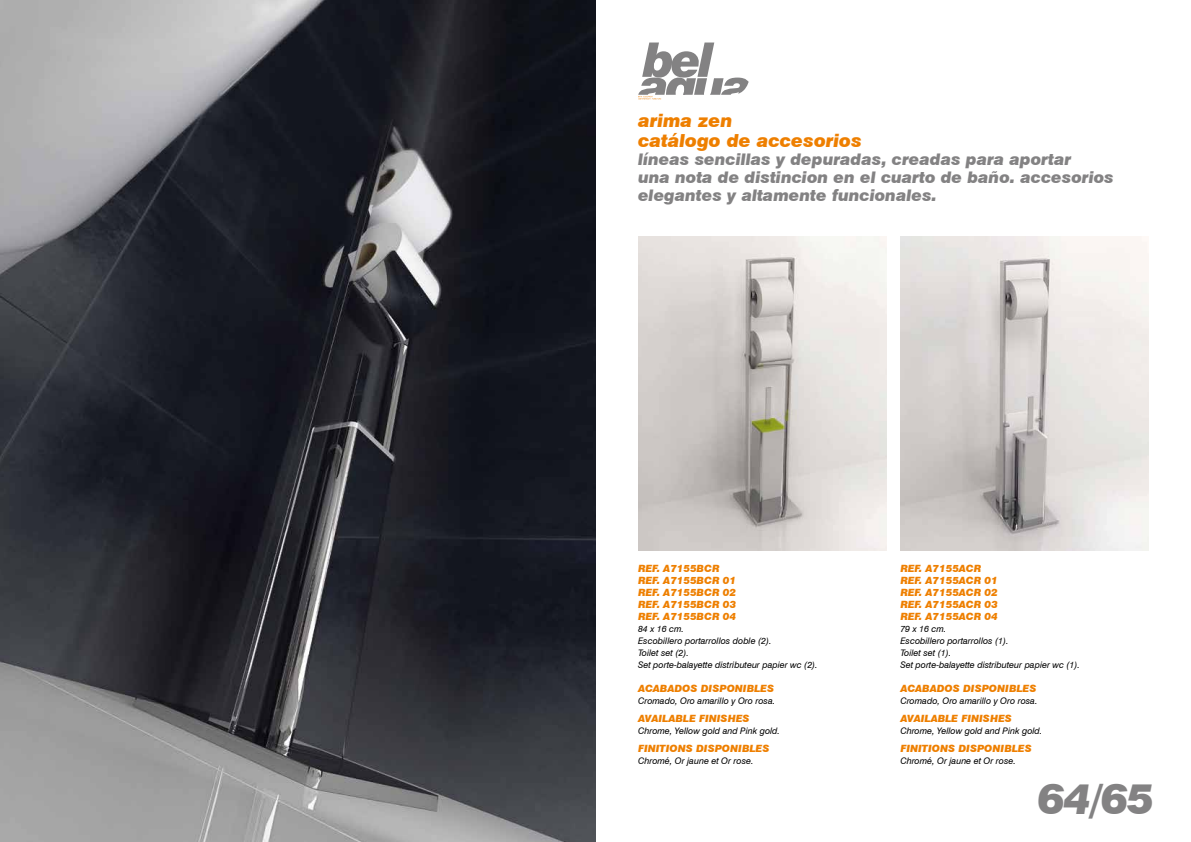
<style>
.page{position:relative;width:1191px;height:842px;background:#fff}
.page>*{position:absolute;margin:0;border:0;box-sizing:border-box;transform-origin:0 0}
.t1{font:italic 900 42px "Swiss 721 BT";color:#838283}
.t2{font:italic 900 18px/20px "Swiss 721 BT";color:#ee7f00}
.t3{font:italic 900 16px/18px "Swiss 721 BT";color:#838283}
.t4{font:italic 900 10px/12px "Swiss 721 BT";color:#ee7f00}
.t5{font:italic 9px/12px "Swiss 721 BT";color:#000}
</style>
<div class="page">
<img style="left:638px;top:237px;width:248px;height:313px">
<img style="left:900px;top:237px;width:248px;height:313px">
<img style="left:0;top:0;width:595px;height:842px">
<svg style="left:638px;top:43px;width:110px;height:57px"></svg>
<h2 class="t2" style="left:638px;top:110px;width:225px">arima zen<br>catálogo de accesorios</h2>
<h3 class="t3" style="left:638px;top:150px;width:477px">líneas sencillas y depuradas, creadas para aportar<br>una nota de distincion en el cuarto de baño. accesorios elegantes y altamente funcionales.</h3>
<p class="t4" style="left:638px;top:562px;width:99px">REF. A7155BCR<br>REF. A7155BCR 01<br>REF. A7155BCR 02<br>REF. A7155BCR 03<br>REF. A7155BCR 04</p>
<p class="t5" style="left:638px;top:622px;width:181px">84 x 16 cm.<br>Escobillero portarrollos doble (2).<br>Toilet set (2).<br>Set porte-balayette distributeur papier wc (2).</p>
<p class="t4" style="left:638px;top:682px;width:138px">ACABADOS DISPONIBLES</p>
<p class="t5" style="left:638px;top:694px;width:139px">Cromado, Oro amarillo y Oro rosa.</p>
<p class="t4" style="left:638px;top:712px;width:113px">AVAILABLE FINISHES</p>
<p class="t5" style="left:638px;top:724px;width:144px">Chrome, Yellow gold and Pink gold.</p>
<p class="t4" style="left:638px;top:742px;width:133px">FINITIONS DISPONIBLES</p>
<p class="t5" style="left:638px;top:754px;width:117px">Chromé, Or jaune et Or rose.</p>
<p class="t4" style="left:900px;top:562px;width:99px">REF. A7155ACR<br>REF. A7155ACR 01<br>REF. A7155ACR 02<br>REF. A7155ACR 03<br>REF. A7155ACR 04</p>
<p class="t5" style="left:900px;top:622px;width:181px">79 x 16 cm.<br>Escobillero portarrollos (1).<br>Toilet set (1).<br>Set porte-balayette distributeur papier wc (1).</p>
<p class="t4" style="left:900px;top:682px;width:138px">ACABADOS DISPONIBLES</p>
<p class="t5" style="left:900px;top:694px;width:139px">Cromado, Oro amarillo y Oro rosa.</p>
<p class="t4" style="left:900px;top:712px;width:113px">AVAILABLE FINISHES</p>
<p class="t5" style="left:900px;top:724px;width:144px">Chrome, Yellow gold and Pink gold.</p>
<p class="t4" style="left:900px;top:742px;width:133px">FINITIONS DISPONIBLES</p>
<p class="t5" style="left:900px;top:754px;width:117px">Chromé, Or jaune et Or rose.</p>
<h1 class="t1" style="left:1037px;top:773px;width:118px">64/65</h1>
</div>
